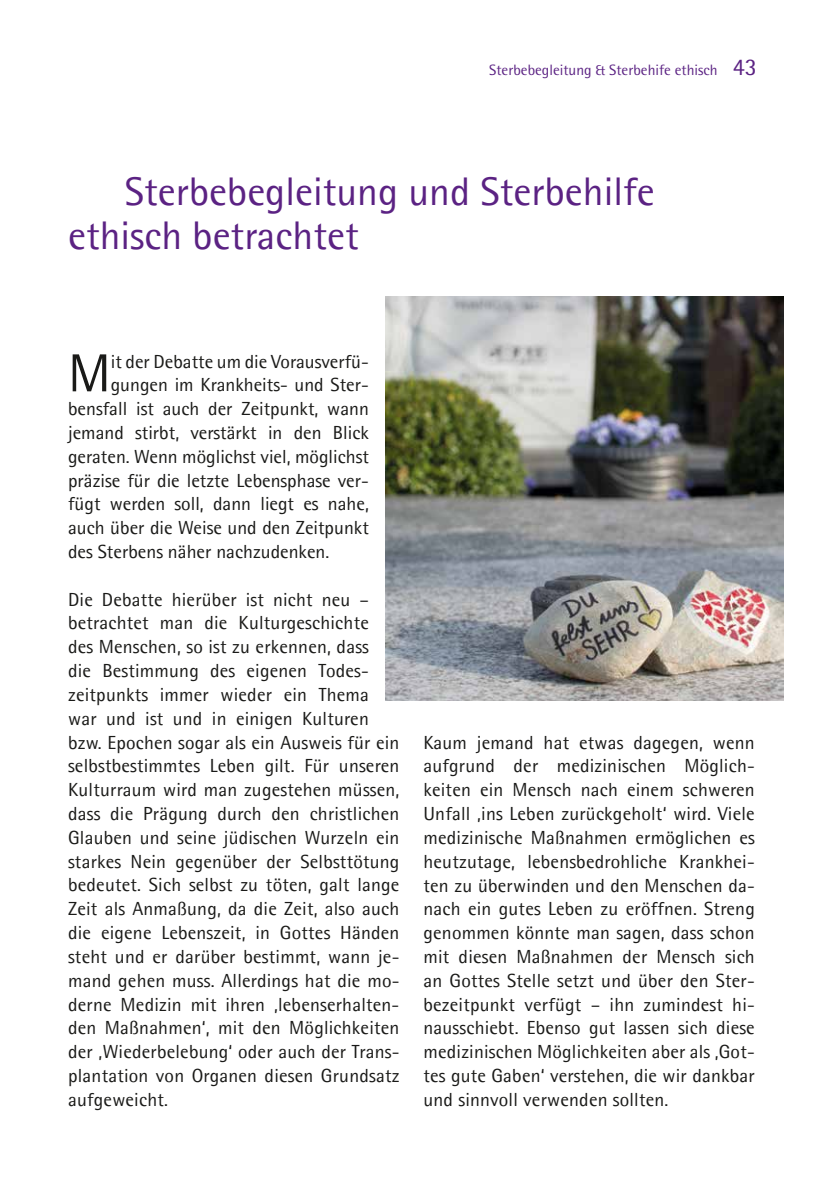
<style>
.page{position:relative;width:840px;height:1191px;background:#fff}
.page>*{position:absolute;margin:0;border:0;box-sizing:border-box;transform-origin:0 0}
.t1{font:53.6px "Agfa Rotis Semisans";color:#1a1a18}
.t2{font:40px/44px "Agfa Rotis Semisans";color:#5b2283}
.t3{font:19px/23.8px "Agfa Rotis Semisans";letter-spacing:.01em;color:#1a1a18}
.t4{font:15px "Rotis Semi Sans";color:#5b2283}
.s1{font-size:24px}
</style>
<div class="page">
<img style="left:386px;top:296px;width:396px;height:405px">
<p class="t4" style="left:489px;top:61px;width:269px">Sterbebegleitung &amp; Sterbehife ethisch <span class="s1">43</span></p>
<h2 class="t2" style="left:68px;top:169px;width:587px;text-indent:57px">Sterbebegleitung und Sterbehilfe ethisch betrachtet</h2>
<h1 class="t1" style="left:68px;top:341px;width:44px">M</h1>
<p class="t3" style="left:111px;top:349px;width:259px">it der Debatte um die Vorausverfü-</p>
<p class="t3" style="left:111px;top:373px;width:259px">gungen im Krankheits- und Ster-</p>
<p class="t3" style="left:68px;top:397px;width:302px">bensfall ist auch der Zeitpunkt, wann</p>
<p class="t3" style="left:68px;top:420px;width:302px">jemand stirbt, verstärkt in den Blick</p>
<p class="t3" style="left:68px;top:444px;width:302px">geraten. Wenn möglichst viel, möglichst</p>
<p class="t3" style="left:68px;top:468px;width:302px">präzise für die letzte Lebensphase ver-</p>
<p class="t3" style="left:68px;top:492px;width:302px">fügt werden soll, dann liegt es nahe,</p>
<p class="t3" style="left:68px;top:516px;width:302px">auch über die Weise und den Zeitpunkt</p>
<p class="t3" style="left:68px;top:539px;width:262px">des Sterbens näher nachzudenken.</p>
<p class="t3" style="left:68px;top:587px;width:332px">Die Debatte hierüber ist nicht neu – betrachtet man die Kulturgeschichte<br>des Menschen, so ist zu erkennen, dass<br>die Bestimmung des eigenen Todes&shy;zeitpunkts immer wieder ein Thema war und ist und in einigen Kulturen bzw. Epochen sogar als ein Ausweis für ein selbstbestimmtes Leben gilt. Für unseren Kulturraum wird man zugestehen müssen, dass die Prägung durch den christlichen Glauben und seine jüdischen Wurzeln ein starkes Nein gegenüber der Selbsttötung bedeutet. Sich selbst zu töten, galt lange Zeit als Anmaßung, da die Zeit, also auch die eigene Lebenszeit, in Gottes Händen steht und er darüber bestimmt, wann je&shy;mand gehen muss. Allerdings hat die mo&shy;derne Medizin mit ihren ‚lebenserhalten&shy;den Maßnahmen‘, mit den Möglichkeiten der ‚Wiederbelebung‘ oder auch der Trans&shy;plantation von Organen diesen Grundsatz aufgeweicht.</p>
<p class="t3" style="left:423px;top:730px;width:333px;text-align:justify">Kaum jemand hat etwas dagegen, wenn aufgrund der medizinischen Möglich&shy;keiten ein Mensch nach einem schweren Unfall ‚ins Leben zurückgeholt‘ wird. Viele medizinische Maßnahmen ermöglichen es heutzutage, lebensbedrohliche Krankhei&shy;ten zu überwinden und den Menschen da&shy;nach ein gutes Leben zu eröffnen. Streng genommen könnte man sagen, dass schon mit diesen Maßnahmen der Mensch sich an Gottes Stelle setzt und über den Ster&shy;bezeitpunkt verfügt – ihn zumindest hi&shy;nausschiebt. Ebenso gut lassen sich diese medizinischen Möglichkeiten aber als ‚Got&shy;tes gute Gaben‘ verstehen, die wir dankbar und sinnvoll verwenden sollten.</p>
</div>
